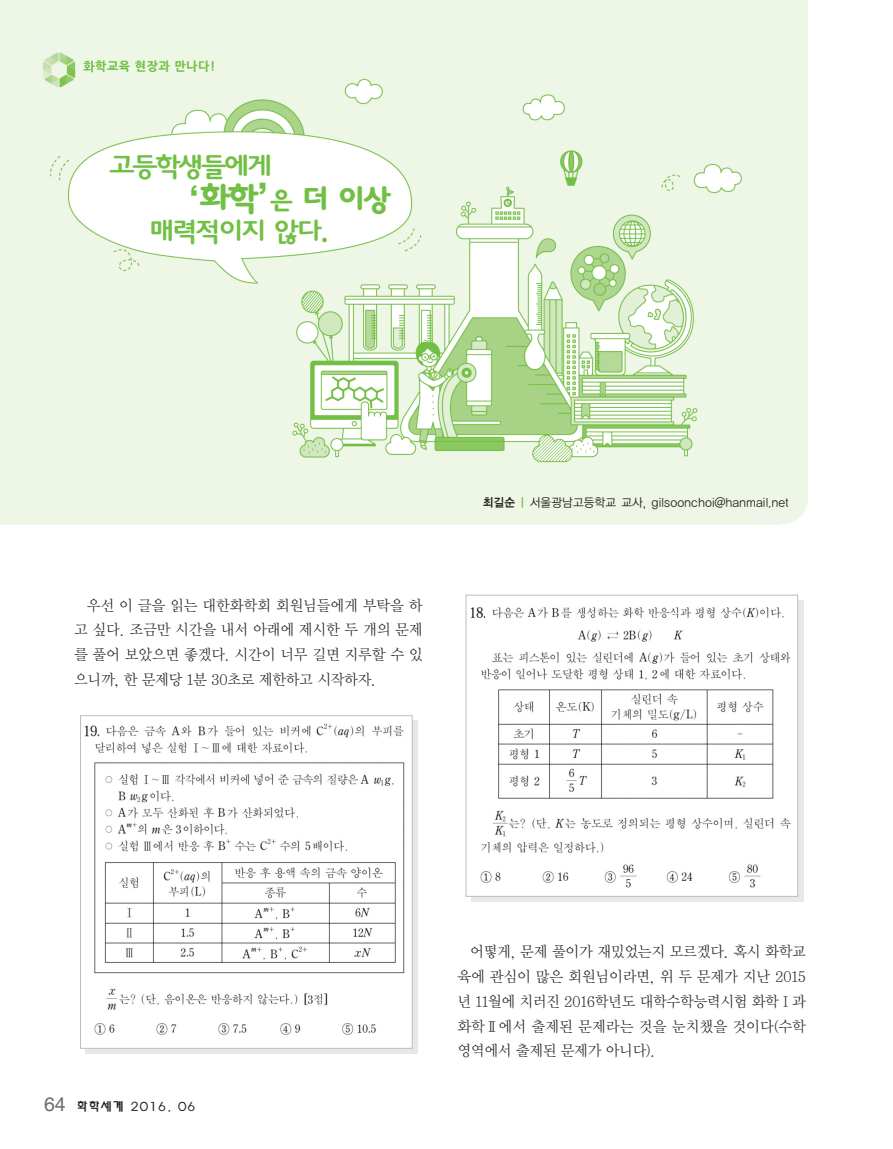
<style>
.page{position:relative;width:893px;height:1149px;background:#fff}
.page>*{position:absolute;margin:0;border:0;box-sizing:border-box;transform-origin:0 0}
.t1{font:700 30px "Korean SDNR";color:#71bf44}
.t2{font:500 27px "Korean SDNR";letter-spacing:-.15em;color:#71bf44}
.t3{font:15px/24.8px "Y Mj O12";letter-spacing:-.065em;color:#231f20;text-align:justify}
.t4{font:12px "YGO12";letter-spacing:-.05em;color:#231f20;scale:.95 1}
.t5{font:500 12px "Korean GHD";color:#231f20}
.t6{font:700 12px "Nanum Gothic OTF Extra";letter-spacing:.05em;color:#71bf44}
.s1{font-size:33px}
.s2{font-size:24px}
.s3{font-family:"YGO14"}
.s4{font-family:"YGO14";color:#71bf44}
.s5{font-family:"Helvetica";font-weight:400;font-size:19.5px;color:#6c6d70}
</style>
<div class="page">
<img style="left:0;top:13px;width:745px;height:511px">
<svg style="left:745px;top:508px;width:61px;height:16px"></svg>
<div style="left:745px;top:0;width:63px;height:111px;background:#eef6e6"></div>
<img style="left:38px;top:20px;width:56px;height:76px">
<svg style="left:84px;top:61px;width:10px;height:11px"></svg>
<svg style="left:85px;top:720px;width:333px;height:333px;background:#e1e2e3"></svg>
<div style="left:81px;top:715px;width:331px;height:332px;background:#fff"></div>
<img style="left:84px;top:723px;width:321px;height:312px">
<div style="left:80px;top:715px;width:332px;height:333px;border:1px solid #bcbdc0"></div>
<div style="left:471px;top:600px;width:332px;height:301px;background:#e7e8e9"></div>
<div style="left:466px;top:595px;width:331px;height:300px;background:#fff"></div>
<img style="left:470px;top:607px;width:321px;height:281px">
<div style="left:466px;top:594px;width:332px;height:302px;border:1px solid #bcbdc0"></div>
<p class="t6" style="left:83px;top:59px;width:133px">화학교육 현장과 만나다!</p>
<h2 class="t2" style="left:109px;top:152px;width:166px">고등학생들에게</h2>
<h1 class="t1" style="left:168px;top:184px;width:225px">‘<span class="s1">화학’</span><span class="s2">은</span> 더 이상</h1>
<h2 class="t2" style="left:149px;top:217px;width:183px">매력적이지 않다.</h2>
<p class="t3" style="left:74px;top:592px;width:351px;text-indent:13px">우선 이 글을 읽는 대한화학회 회원님들에게 부탁을 하 고 싶다. 조금만 시간을 내서 아래에 제시한 두 개의 문제 를 풀어 보았으면 좋겠다. 시간이 너무 길면 지루할 수 있 으니까, 한 문제당 1분 30초로 제한하고 시작하자.</p>
<p class="t4" style="left:482px;top:495px;width:324px"><span class="s3">최길순</span> <span class="s4">|</span> 서울광남고등학교 교사, gilsoonchoi@hanmail.net</p>
<p class="t5" style="left:44px;top:1099px;width:154px"><span class="s5">64</span> 화학세계 2016. 06</p>
<p class="t3" style="left:457px;top:939px;width:351px;text-indent:13px">어떻게, 문제 풀이가 재밌었는지 모르겠다. 혹시 화학교 육에 관심이 많은 회원님이라면, 위 두 문제가 지난 2015 년 11월에 치러진 2016학년도 대학수학능력시험 화학Ⅰ과 화학Ⅱ에서 출제된 문제라는 것을 눈치챘을 것이다(수학 영역에서 출제된 문제가 아니다).</p>
</div>
